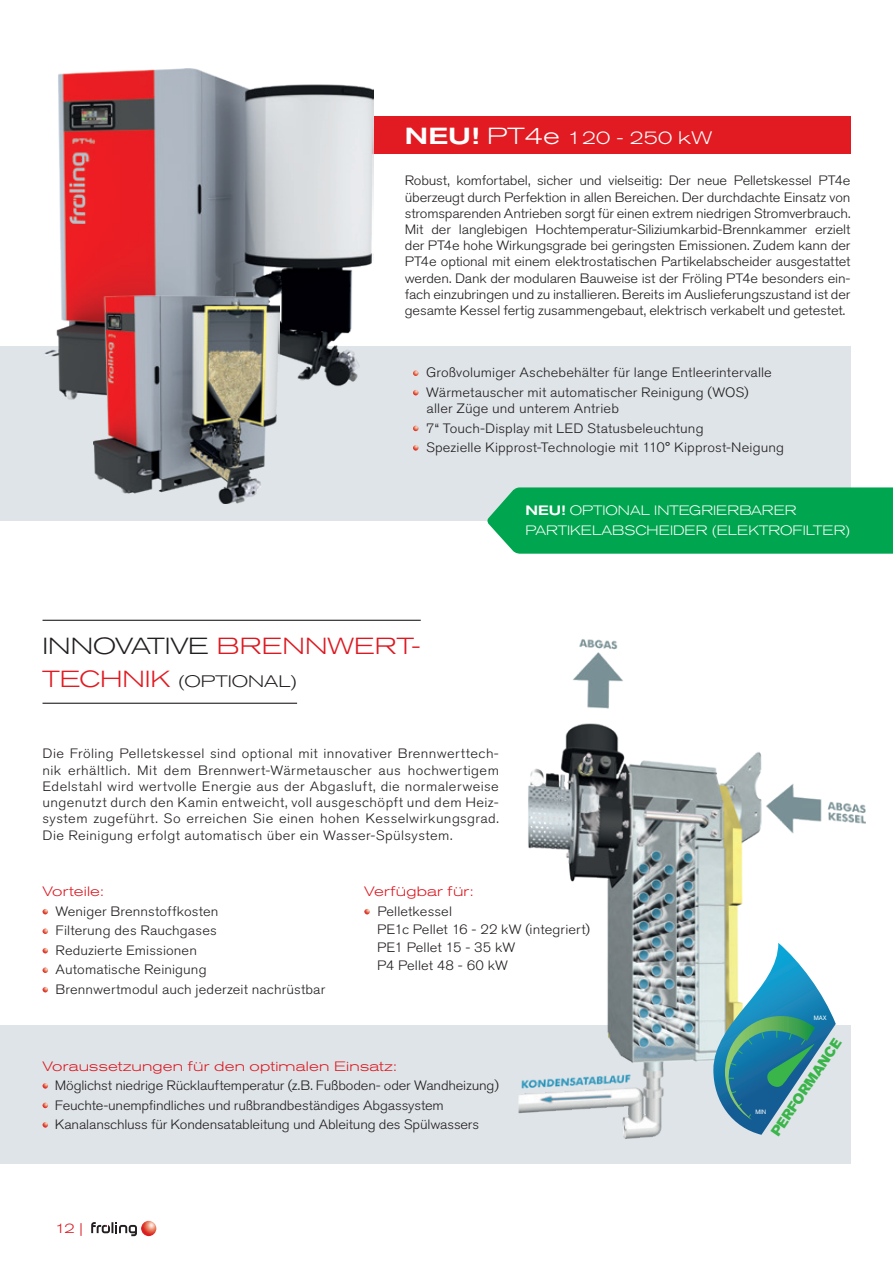
<style>
.page{position:relative;width:893px;height:1263px;background:#fff}
.page>*{position:absolute;margin:0;border:0;box-sizing:border-box;transform-origin:0 0}
.t1{font:300 expanded 23.1px "Akzidenz Grotesk BQ";color:#231f20;scale:1.08 1}
.t2{font:300 expanded 18px "Akzidenz Grotesk BQ";color:#fff;scale:1.08 1}
.t3{font:300 expanded 16.5px "Akzidenz Grotesk BQ";color:#231f20;scale:1.08 1}
.t4{font:13.95px "Akzidenz Grotesk BQ Super";color:#3ab54a}
.t5{font:300 13.5px/16.2px "Akzidenz Grotesk BQ";letter-spacing:.005em;color:#231f20;text-align:justify;scale:1.08 1}
.t6{font:300 expanded 13.5px "Akzidenz Grotesk BQ";letter-spacing:.015em;color:#dc1820;scale:1.08 1}
.t7{font:300 expanded 13.5px "Akzidenz Grotesk BQ";color:#fff}
.t8{font:6.15px "Akzidenz Grotesk BQ";color:#fff}
.s1{font-weight:500;font-size:23.1px}
.s2{font-size:23.1px}
.s3{font-weight:500}
.s4{color:#dc1820}
.s5{font-size:23.1px;color:#e21a21}
</style>
<div class="page">
<div style="left:0;top:1025px;width:850px;height:139px;background:#dfe4e8"></div>
<div style="left:0;top:346px;width:850px;height:174px;background:#dfe4e8"></div>
<svg style="left:91px;top:1222px;width:46px;height:14px"></svg>
<img style="left:141px;top:1221px;width:15px;height:15px;border-radius:8px">
<div style="left:83px;top:117px;width:767px;height:37px;background:#e21a21"></div>
<img style="left:44px;top:69px;width:329px;height:331px">
<svg style="left:43px;top:1083px;width:5px;height:6px"></svg>
<svg style="left:43px;top:1102px;width:5px;height:6px"></svg>
<svg style="left:43px;top:1122px;width:5px;height:6px"></svg>
<svg style="left:43px;top:909px;width:5px;height:5px"></svg>
<svg style="left:43px;top:928px;width:5px;height:6px"></svg>
<svg style="left:43px;top:948px;width:5px;height:5px"></svg>
<svg style="left:43px;top:967px;width:5px;height:6px"></svg>
<svg style="left:43px;top:987px;width:5px;height:5px"></svg>
<hr style="left:43px;top:703px;width:254px;height:1px;background:#231f20">
<hr style="left:43px;top:620px;width:378px;height:1px;background:#231f20">
<img style="left:519px;top:639px;width:347px;height:500px">
<svg style="left:364px;top:909px;width:6px;height:5px"></svg>
<svg style="left:707px;top:943px;width:129px;height:192px"></svg>
<svg style="left:413px;top:370px;width:6px;height:6px"></svg>
<svg style="left:413px;top:390px;width:6px;height:5px"></svg>
<svg style="left:413px;top:426px;width:6px;height:5px"></svg>
<svg style="left:413px;top:445px;width:6px;height:6px"></svg>
<div style="left:486px;top:487px;width:407px;height:67px;background:#00a54f"></div>
<img style="left:94px;top:293px;width:185px;height:210px">
<p class="t2" style="left:405px;top:128px;width:286px"><span class="s1">NEU!</span> <span class="s2">PT4e</span> 120 - 250 kW</p>
<p class="t5" style="left:405px;top:173px;width:414px">Robust, komfortabel, sicher und vielseitig: Der neue Pelletskessel PT4e überzeugt durch Perfektion in allen Bereichen. Der durchdachte Einsatz von stromsparenden Antrieben sorgt für einen extrem niedrigen Stromverbrauch.<br>Mit der langlebigen Hochtemperatur-Siliziumkarbid-Brennkammer erzielt der PT4e hohe Wirkungsgrade bei geringsten Emissionen. Zudem kann der PT4e optional mit einem elektrostatischen Partikelabscheider ausgestattet werden. Dank der modularen Bauweise ist der Fröling PT4e besonders ein&shy;fach einzubringen und zu installieren. Bereits im Auslieferungszustand ist der gesamte Kessel fertig zusammengebaut, elektrisch verkabelt und getestet.</p>
<p class="t5" style="left:426px;top:365px;width:322px">Großvolumiger Aschebehälter für lange Entleerintervalle</p>
<p class="t5" style="left:426px;top:384px;width:300px">Wärmetauscher mit automatischer Reinigung (WOS)</p>
<p class="t5" style="left:427px;top:401px;width:180px">aller Züge und unterem Antrieb</p>
<p class="t5" style="left:426px;top:420px;width:258px">7“ Touch-Display mit LED Statusbeleuchtung</p>
<p class="t5" style="left:426px;top:440px;width:333px">Spezielle Kipprost-Technologie mit 110° Kipprost-Neigung</p>
<p class="t7" style="left:525px;top:503px;width:273px"><span class="s3">NEU!</span> OPTIONAL INTEGRIERBARER</p>
<p class="t7" style="left:525px;top:522px;width:327px">PARTIKELABSCHEIDER (ELEKTROFILTER)</p>
<p class="t1" style="left:43px;top:633px;width:352px">INNOVATIVE <span class="s4">BRENNWERT-</span></p>
<p class="t3" style="left:43px;top:672px;width:237px"><span class="s5">TECHNIK</span> (OPTIONAL)</p>
<p class="t5" style="left:43px;top:746px;width:424px">Die Fröling Pelletskessel sind optional mit innovativer Brennwerttech&shy;nik erhältlich. Mit dem Brennwert-Wärmetauscher aus hochwertigem Edelstahl wird wertvolle Energie aus der Abgasluft, die normalerweise ungenutzt durch den Kamin entweicht, voll ausgeschöpft und dem Heiz&shy;system zugeführt. So erreichen Sie einen hohen Kesselwirkungsgrad.<br>Die Reinigung erfolgt automatisch über ein Wasser-Spülsystem.</p>
<p class="t6" style="left:43px;top:884px;width:58px">Vorteile:</p>
<p class="t5" style="left:55px;top:903px;width:153px">Weniger Brennstoffkosten</p>
<p class="t5" style="left:56px;top:923px;width:151px">Filterung des Rauchgases</p>
<p class="t5" style="left:56px;top:942px;width:132px">Reduzierte Emissionen</p>
<p class="t5" style="left:56px;top:962px;width:141px">Automatische Reinigung</p>
<p class="t5" style="left:56px;top:981px;width:251px">Brennwertmodul auch jederzeit nachrüstbar</p>
<p class="t6" style="left:364px;top:884px;width:103px">Verfügbar für:</p>
<p class="t5" style="left:377px;top:903px;width:71px">Pelletkessel</p>
<p class="t5" style="left:377px;top:921px;width:199px">PE1c Pellet 16 - 22 kW (integriert)</p>
<p class="t5" style="left:377px;top:939px;width:130px">PE1 Pellet 15 - 35 kW</p>
<p class="t5" style="left:377px;top:957px;width:123px">P4 Pellet 48 - 60 kW</p>
<p class="t6" style="left:43px;top:1058px;width:330px">Voraussetzungen für den optimalen Einsatz:</p>
<p class="t5" style="left:55px;top:1078px;width:413px">Möglichst niedrige Rücklauftemperatur (z.B. Fußboden- oder Wandheizung)</p>
<p class="t5" style="left:55px;top:1097px;width:362px">Feuchte-unempfindliches und rußbrandbeständiges Abgassystem</p>
<p class="t5" style="left:55px;top:1117px;width:394px">Kanalanschluss für Kondensatableitung und Ableitung des Spülwassers</p>
<p class="t6" style="left:55px;top:1221px;width:27px">12 |</p>
<p class="t8" style="left:814px;top:1014px;width:14px">MAX</p>
<p class="t4" style="left:768px;top:1129px;width:115px;rotate:-56deg">PERFORMANCE</p>
<p class="t8" style="left:755px;top:1108px;width:12px">MIN</p>
</div>
